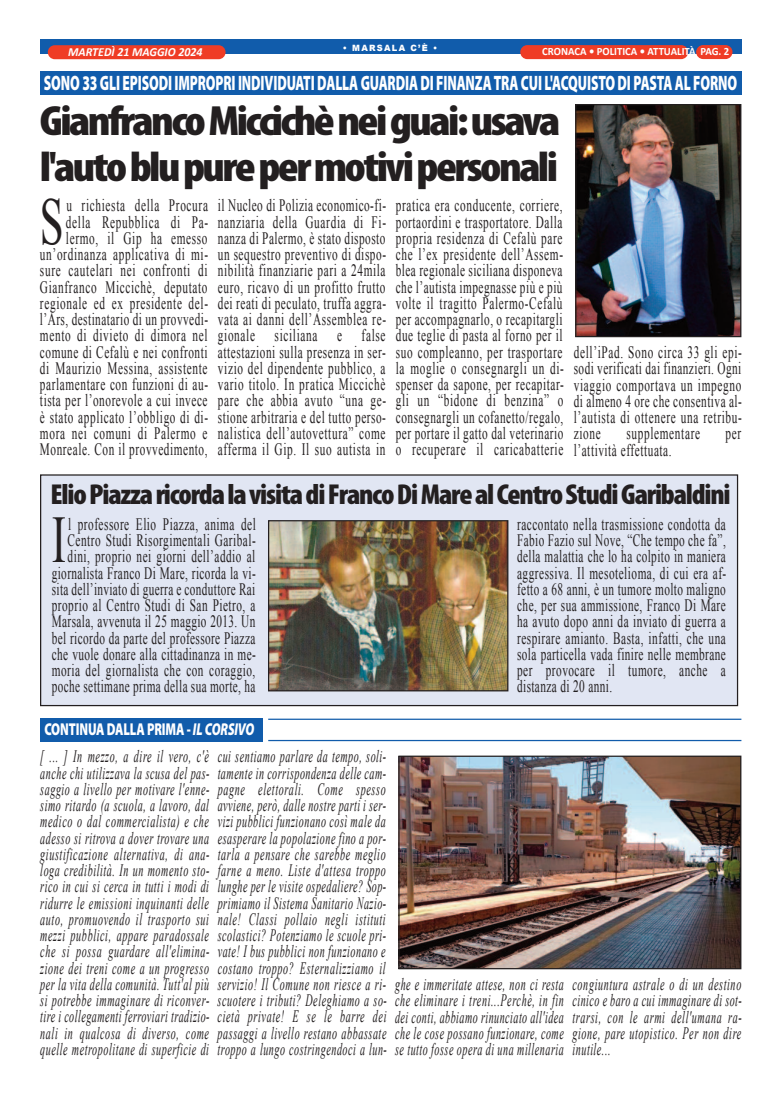
<style>
.page{position:relative;width:780px;height:1099px;background:#fff}
.page>*{position:absolute;margin:0;border:0;box-sizing:border-box;transform-origin:0 0}
.t1{font:66.5px "Times New Roman";color:#231f20;scale:.65 1}
.t2{font:900 condensed 42.38px/45.6px "Myriad Pro";letter-spacing:-.055em;color:#231f20;scale:1.12 1}
.t3{font:900 condensed 28.88px "Myriad Pro";letter-spacing:-.04em;color:#231f20}
.t4{font:900 20.88px "Myriad Pro";letter-spacing:-.01em;color:#fff;scale:.64 1}
.t5{font:17.38px/16.2px "Times New Roman";letter-spacing:.05em;color:#231f20;text-align:justify;scale:.65 1}
.t6{font:italic 17.38px/16.2px "Times New Roman";letter-spacing:.055em;color:#231f20;text-align:justify;scale:.58 1}
.t7{font:900 17.25px "Myriad Pro";letter-spacing:-.01em;color:#fff;scale:.72 1}
.t8{font:italic 700 12.38px "Calibri";color:#fff;scale:.96 1}
.t9{font:700 11.12px "Calibri";color:#fff;scale:.96 1}
.t10{font:900 8.62px "Arial";letter-spacing:.15em;color:#fff;scale:.96 1}
.s1{font-style:italic}
</style>
<div class="page">
<div style="left:40px;top:40px;width:701px;height:14px;background:#115cab"></div>
<div style="left:696px;top:45px;width:36px;height:14px;background:#ef3c25;border-radius:7px"></div>
<div style="left:520px;top:45px;width:168px;height:14px;background:#ef3c25;border-radius:7px"></div>
<div style="left:48px;top:45px;width:177px;height:14px;background:#ef3c25;border-radius:7px"></div>
<div style="left:40px;top:717px;width:222px;height:24px;background:#115cab"></div>
<hr style="left:268px;top:718px;width:473px;height:2px;background:#115cab">
<hr style="left:268px;top:740px;width:473px;height:1px;background:#115cab">
<div style="left:40px;top:71px;width:701px;height:24px;background:#115cab"></div>
<img style="left:577px;top:106px;width:162px;height:229px">
<div style="left:575px;top:104px;width:166px;height:233px;border:1px solid #231f20"></div>
<img style="left:400px;top:757px;width:339px;height:210px">
<div style="left:398px;top:755px;width:343px;height:214px;border:1px solid #231f20"></div>
<div style="left:41px;top:475px;width:696px;height:230px;background:#e1e6f3"></div>
<div style="left:40px;top:474px;width:698px;height:232px;border:1px solid #231f20"></div>
<img style="left:270px;top:522px;width:236px;height:167px">
<div style="left:268px;top:520px;width:240px;height:171px;border:1px solid #231f20"></div>
<p class="t10" style="left:343px;top:41px;width:100px">• MARSALA C’È •</p>
<p class="t8" style="left:68px;top:47px;width:141px">MARTEDÌ 21 MAGGIO 2024</p>
<p class="t9" style="left:542px;top:47px;width:196px">CRONACA • POLITICA • ATTUALITÀ PAG. 2</p>
<p class="t4" style="left:44px;top:75px;width:1084px">SONO 33 GLI EPISODI IMPROPRI INDIVIDUATI DALLA GUARDIA DI FINANZATRA CUI L'ACQUISTO DI PASTA AL FORNO</p>
<h2 class="t2" style="left:40px;top:102px;width:466px">GianfrancoMiccichèneiguai:usava l'autoblupurepermotivipersonali</h2>
<h1 class="t1" style="left:40px;top:184px;width:38px">S</h1>
<p class="t5" style="left:40px;top:197px;width:260px;text-align:right">u richiesta della Procura della Repubblica di Pa&shy;lermo, il Gip ha emesso un’ordinanza applicativa di mi&shy;sure cautelari nei confronti di<br>Gianfranco Miccichè, deputato regionale ed ex presidente del&shy;l’Ars, destinatario di un provvedi&shy;mento di divieto di dimora nel comune di Cefalù e nei confronti di Maurizio Messina, assistente parlamentare con funzioni di au&shy;tista per l’onorevole a cui invece è stato applicato l’obbligo di di&shy;mora nei comuni di Palermo e<br>Monreale. Con il provvedimento,</p>
<p class="t5" style="left:218px;top:197px;width:260px">il Nucleo di Polizia economico-fi&shy;nanziaria della Guardia di Fi&shy;nanza di Palermo, è stato disposto un sequestro preventivo di dispo&shy;nibilità finanziarie pari a 24mila euro, ricavo di un profitto frutto dei reati di peculato, truffa aggra&shy;vata ai danni dell’Assemblea re&shy;gionale siciliana e false attestazioni sulla presenza in ser&shy;vizio del dipendente pubblico, a vario titolo. In pratica Miccichè pare che abbia avuto “una ge&shy;stione arbitraria e del tutto perso&shy;nalistica dell’autovettura” come afferma il Gip. Il suo autista in</p>
<p class="t5" style="left:396px;top:197px;width:260px">pratica era conducente, corriere, portaordini e trasportatore. Dalla propria residenza di Cefalù pare che l’ex presidente dell’Assem&shy;blea regionale siciliana disponeva che l’autista impegnasse più e più volte il tragitto Palermo-Cefalù per accompagnarlo, o recapitargli due teglie di pasta al forno per il suo compleanno, per trasportare la moglie o consegnargli un di&shy;spenser da sapone, per recapitar&shy;gli un “bidone di benzina” o consegnargli un cofanetto/regalo, per portare il gatto dal veterinario o recuperare il caricabatterie</p>
<p class="t5" style="left:573px;top:344px;width:260px">dell’iPad. Sono circa 33 gli epi&shy;sodi verificati dai finanzieri. Ogni viaggio comportava un impegno di almeno 4 ore che consentiva al&shy;l’autista di ottenere una retribu&shy;zione</p>
<p class="t5" style="left:626px;top:425px;width:115px">supplementare</p>
<p class="t5" style="left:725px;top:425px;width:26px">per</p>
<p class="t5" style="left:573px;top:441px;width:152px">l’attività effettuata.</p>
<h3 class="t3" style="left:50px;top:484px;width:681px">ElioPiazzaricordalavisitadiFrancoDiMarealCentroStudiGaribaldini</h3>
<p class="t5" style="left:52px;top:516px;width:315px;text-align:right">l professore Elio Piazza, anima del Centro Studi Risorgimentali Garibal&shy;dini, proprio nei giorni dell’addio al giornalista Franco Di Mare, ricorda la vi&shy;sita dell’inviato di guerra e conduttore Rai proprio al Centro Studi di San Pietro, a Marsala, avvenuta il 25 maggio 2013. Un bel ricordo da parte del professore Piazza che vuole donare alla cittadinanza in me&shy;moria del giornalista che con coraggio, poche settimane prima della sua morte, ha</p>
<p class="t5" style="left:517px;top:516px;width:323px">raccontato nella trasmissione condotta da Fabio Fazio sul Nove, “Che tempo che fa”, della malattia che lo ha colpito in maniera aggressiva. Il mesotelioma, di cui era af&shy;fetto a 68 anni, è un tumore molto maligno che, per sua ammissione, Franco Di Mare ha avuto dopo anni da inviato di guerra a respirare amianto. Basta, infatti, che una sola particella vada finire nelle membrane per provocare il tumore, anche a distanza di 20 anni.</p>
<h1 class="t1" style="left:52px;top:503px;width:24px">I</h1>
<p class="t7" style="left:44px;top:722px;width:293px">CONTINUA DALLA PRIMA - <span class="s1">IL CORSIVO</span></p>
<p class="t6" style="left:40px;top:748px;width:293px">[ ... ] In mezzo, a dire il vero, c'è anche chi utilizzava la scusa del pas&shy;saggio a livello per motivare l'enne&shy;simo ritardo (a scuola, a lavoro, dal medico o dal commercialista) e che adesso si ritrova a dover trovare una giustificazione alternativa, di ana&shy;loga credibilità. In un momento sto&shy;rico in cui si cerca in tutti i modi di ridurre le emissioni inquinanti delle auto, promuovendo il trasporto sui mezzi pubblici, appare paradossale che si possa guardare all'elimina&shy;zione dei treni come a un progresso per la vita della comunità. Tutt'al più si potrebbe immaginare di riconver&shy;tire i collegamenti ferroviari tradizio&shy;nali in qualcosa di diverso, come quelle metropolitane di superficie di</p>
<p class="t6" style="left:218px;top:748px;width:293px">cui sentiamo parlare da tempo, soli&shy;tamente in corrispondenza delle cam&shy;pagne elettorali. Come spesso avviene, però, dalle nostre parti i ser&shy;vizi pubblici funzionano così male da esasperare la popolazione fino a por&shy;tarla a pensare che sarebbe meglio farne a meno. Liste d'attesa troppo lunghe per le visite ospedaliere? Sop&shy;primiamo il Sistema Sanitario Nazio&shy;nale! Classi pollaio negli istituti scolastici? Potenziamo le scuole pri&shy;vate! I bus pubblici non funzionano e costano troppo? Esternalizziamo il servizio! Il Comune non riesce a ri&shy;scuotere i tributi? Deleghiamo a so&shy;cietà private! E se le barre dei passaggi a livello restano abbassate troppo a lungo costringendoci a lun-</p>
<p class="t6" style="left:395px;top:976px;width:292px">ghe e immeritate attese, non ci resta che eliminare i treni...Perchè, in fin dei conti, abbiamo rinunciato all'idea che le cose possano funzionare, come se tutto fosse opera di una millenaria</p>
<p class="t6" style="left:572px;top:976px;width:293px">congiuntura astrale o di un destino cinico e baro a cui immaginare di sot&shy;trarsi, con le armi dell'umana ra&shy;gione, pare utopistico. Per non dire inutile...</p>
</div>
